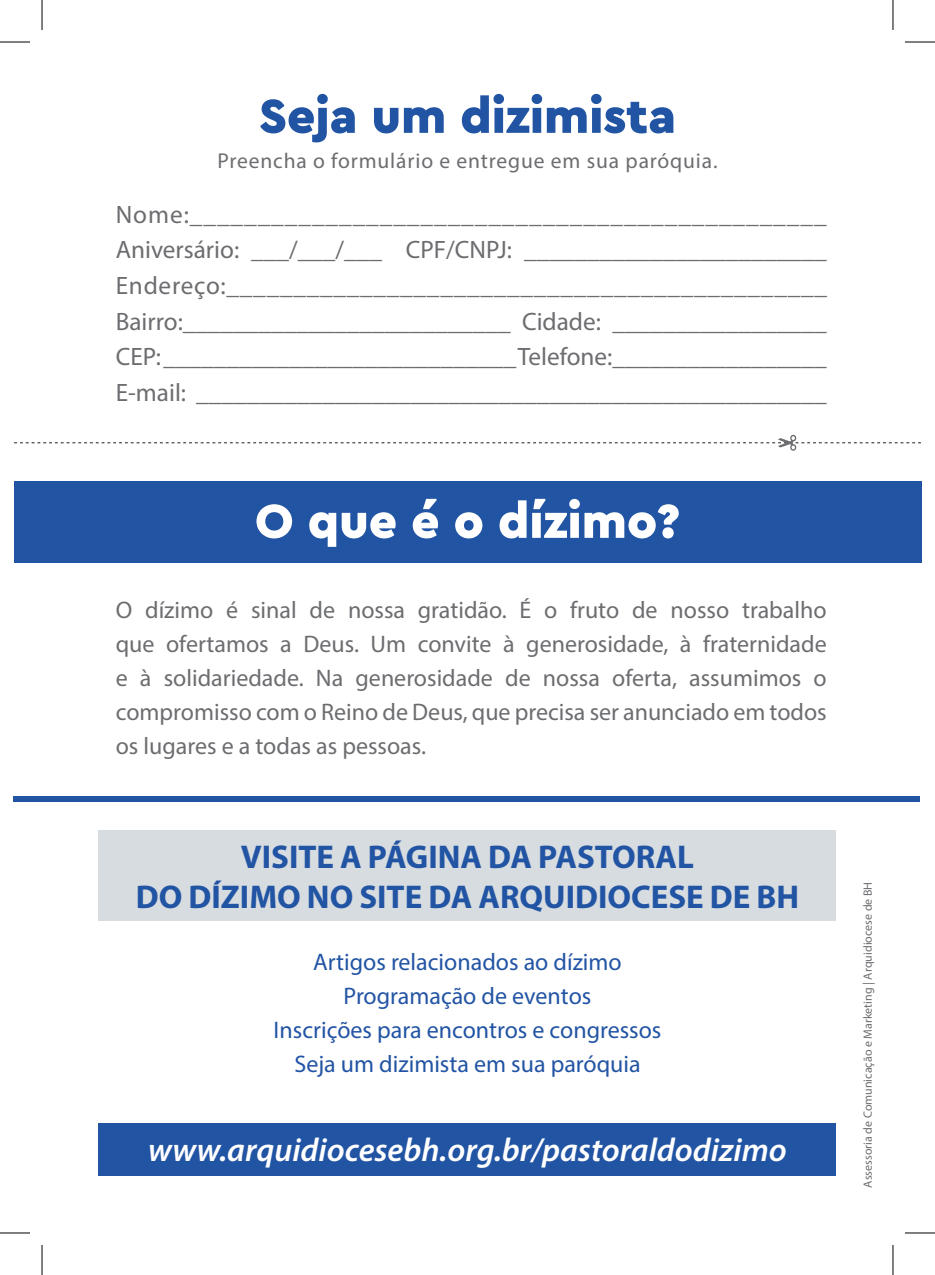
<style>
.page{position:relative;width:935px;height:1275px;background:#fff}
.page>*{position:absolute;margin:0;border:0;box-sizing:border-box;transform-origin:0 0}
.t1{font:900 50px "Cera";color:#2254a4}
.t2{font:900 50px "Cera";color:#fff}
.t3{font:700 33px/40.6px "Myriad Pro";color:#2254a4;text-align:center}
.t4{font:italic 600 33px "Myriad Pro";color:#fff}
.t5{font:25.2px/35.6px "Myriad Pro";color:#6c6d70;text-align:justify}
.t6{font:24px/34px "Myriad Pro";color:#6c6d70;text-align:justify}
.t7{font:24px/34px "Myriad Pro";color:#2254a4;text-align:center}
.t8{font:21.6px "Myriad Pro";letter-spacing:.04em;color:#6c6d70}
.t9{font:12px "Myriad Pro";color:#6c6d70}
</style>
<div class="page">
<div style="left:14px;top:481px;width:907px;height:81px;background:#2254a4"></div>
<div style="left:14px;top:796px;width:905px;height:5px;background:#2254a4"></div>
<div style="left:99px;top:1123px;width:737px;height:53px;background:#2254a4"></div>
<svg style="left:14px;top:435px;width:907px;height:16px"></svg>
<div style="left:99px;top:830px;width:737px;height:90px;background:#d7dce0"></div>
<hr style="left:0;top:42px;width:30px;height:1px;background:#000">
<hr style="left:904px;top:42px;width:30px;height:1px;background:#000">
<hr style="left:0;top:1232px;width:30px;height:1px;background:#000">
<hr style="left:904px;top:1232px;width:30px;height:1px;background:#000">
<hr style="left:42px;top:0;width:1px;height:30px;background:#000">
<hr style="left:42px;top:1245px;width:1px;height:30px;background:#000">
<hr style="left:892px;top:0;width:1px;height:30px;background:#000">
<hr style="left:892px;top:1245px;width:1px;height:30px;background:#000">
<h1 class="t1" style="left:259px;top:83px;width:418px">Seja um dizimista</h1>
<p class="t8" style="left:217px;top:148px;width:501px">Preencha o formulário e entregue em sua paróquia.</p>
<p class="t5" style="left:116px;top:196px;width:712px">Nome:_______________________________________________ Aniversário: ___/___/___ CPF/CNPJ: ________________________ Endereço:_____________________________________________ Bairro:__________________________ Cidade: _________________ CEP: ____________________________ Telefone:_________________ E-mail: __________________________________________________</p>
<h1 class="t2" style="left:255px;top:488px;width:426px">O que é o dízimo?</h1>
<p class="t6" style="left:116px;top:593px;width:712px">O dízimo é sinal de nossa gratidão. É o fruto de nosso trabalho que ofertamos a Deus. Um convite à generosidade, à fraternidade e à solidariedade. Na generosidade de nossa oferta, assumimos o compromisso com o Reino de Deus, que precisa ser anunciado em todos os lugares e a todas as pessoas.</p>
<h2 class="t3" style="left:136px;top:835px;width:664px">VISITE A PÁGINA DA PASTORAL<br>DO DÍZIMO NO SITE DA ARQUIDIOCESE DE BH</h2>
<p class="t7" style="left:273px;top:945px;width:389px">Artigos relacionados ao dízimo<br>Programação de eventos<br>Inscrições para encontros e congressos<br>Seja um dizimista em sua paróquia</p>
<h2 class="t4" style="left:148px;top:1129px;width:639px">www.arquidiocesebh.org.br/pastoraldodizimo</h2>
<p class="t9" style="left:860px;top:1187px;width:307px;rotate:-90deg">Assessoria de Comunicação e Marketing | Arquidiocese de BH</p>
</div>
